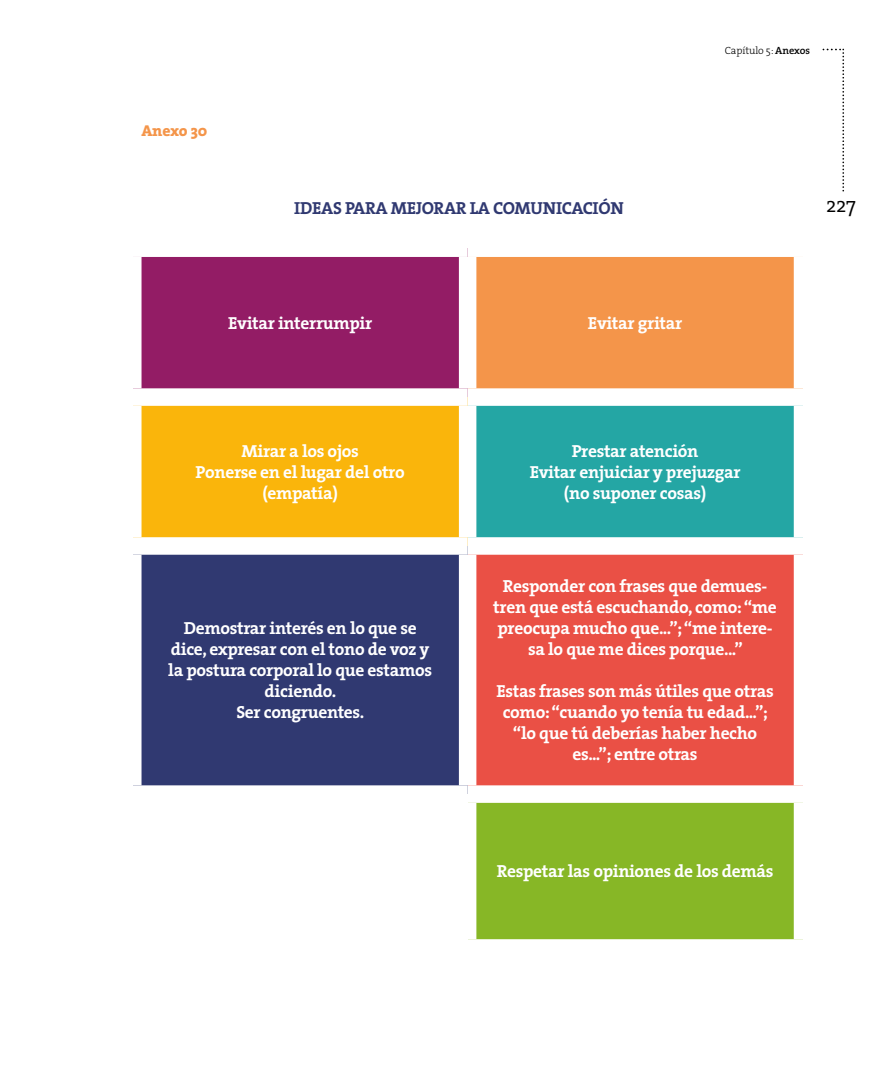
<style>
.page{position:relative;width:893px;height:1067px;background:#fff}
.page>*{position:absolute;margin:0;border:0;box-sizing:border-box;transform-origin:0 0}
.t1{font:300 21.35px "The Serif";color:#000}
.t2{font:700 17.5px/21px "The Serif";letter-spacing:-.02em;color:#fff;text-align:center}
.t3{font:700 17.5px "The Serif";letter-spacing:-.02em;color:#303971}
.t4{font:800 15.75px "The Serif";letter-spacing:-.01em;color:#f4954a}
.t5{font:300 10.5px "The Serif";letter-spacing:-.01em;color:#000}
.s1{font-weight:600}
</style>
<div class="page">
<svg style="left:823px;top:49px;width:21px;height:143px"></svg>
<div style="left:133px;top:248px;width:335px;height:149px;background:#931c65"></div>
<div style="left:468px;top:248px;width:334px;height:149px;background:#f4954a"></div>
<div style="left:133px;top:397px;width:335px;height:149px;background:#fab50b"></div>
<div style="left:468px;top:397px;width:334px;height:149px;background:#24a6a4"></div>
<div style="left:133px;top:546px;width:335px;height:248px;background:#303971"></div>
<div style="left:468px;top:546px;width:334px;height:248px;background:#ea5045"></div>
<div style="left:468px;top:794px;width:334px;height:154px;background:#87b726"></div>
<div style="left:124px;top:239px;width:344px;height:18px;background:#fff"></div>
<div style="left:124px;top:257px;width:18px;height:131px;background:#fff"></div>
<div style="left:468px;top:239px;width:343px;height:18px;background:#fff"></div>
<div style="left:459px;top:257px;width:17px;height:131px;background:#fff"></div>
<div style="left:794px;top:257px;width:17px;height:131px;background:#fff"></div>
<div style="left:124px;top:388px;width:344px;height:18px;background:#fff"></div>
<div style="left:124px;top:406px;width:18px;height:131px;background:#fff"></div>
<div style="left:468px;top:388px;width:343px;height:18px;background:#fff"></div>
<div style="left:459px;top:406px;width:17px;height:131px;background:#fff"></div>
<div style="left:794px;top:406px;width:17px;height:131px;background:#fff"></div>
<div style="left:124px;top:537px;width:344px;height:17px;background:#fff"></div>
<div style="left:124px;top:554px;width:18px;height:231px;background:#fff"></div>
<div style="left:468px;top:537px;width:343px;height:17px;background:#fff"></div>
<div style="left:459px;top:554px;width:17px;height:231px;background:#fff"></div>
<div style="left:794px;top:554px;width:17px;height:231px;background:#fff"></div>
<div style="left:124px;top:785px;width:344px;height:18px;background:#fff"></div>
<div style="left:468px;top:785px;width:343px;height:18px;background:#fff"></div>
<div style="left:459px;top:803px;width:17px;height:136px;background:#fff"></div>
<div style="left:794px;top:803px;width:17px;height:136px;background:#fff"></div>
<div style="left:468px;top:939px;width:343px;height:17px;background:#fff"></div>
<p class="t4" style="left:141px;top:117px;width:67px">Anexo 30</p>
<p class="t3" style="left:294px;top:193px;width:331px">IDEAS PARA MEJORAR LA COMUNICACIÓN</p>
<p class="t2" style="left:228px;top:312px;width:145px">Evitar interrumpir</p>
<p class="t2" style="left:588px;top:312px;width:96px">Evitar gritar</p>
<p class="t5" style="left:725px;top:41px;width:87px">Capítulo 5: <span class="s1">Anexos</span></p>
<p class="t1" style="left:826px;top:187px;width:31px">227</p>
<p class="t2" style="left:196px;top:440px;width:211px">Mirar a los ojos<br>Ponerse en el lugar del otro (empatía)</p>
<p class="t2" style="left:530px;top:440px;width:212px">Prestar atención<br>Evitar enjuiciar y prejuzgar (no suponer cosas)</p>
<p class="t2" style="left:168px;top:617px;width:266px">Demostrar interés en lo que se dice, expresar con el tono de voz y la postura corporal lo que estamos diciendo.<br>Ser congruentes.</p>
<p class="t2" style="left:493px;top:575px;width:285px">Responder con frases que demues&shy;tren que está escuchando, como: “me preocupa mucho que...”; “me intere&shy;sa lo que me dices porque...”</p>
<p class="t2" style="left:496px;top:680px;width:279px">Estas frases son más útiles que otras como: “cuando yo tenía tu edad...”; “lo que tú deberías haber hecho es...”; entre otras</p>
<p class="t2" style="left:497px;top:860px;width:278px">Respetar las opiniones de los demás</p>
</div>
